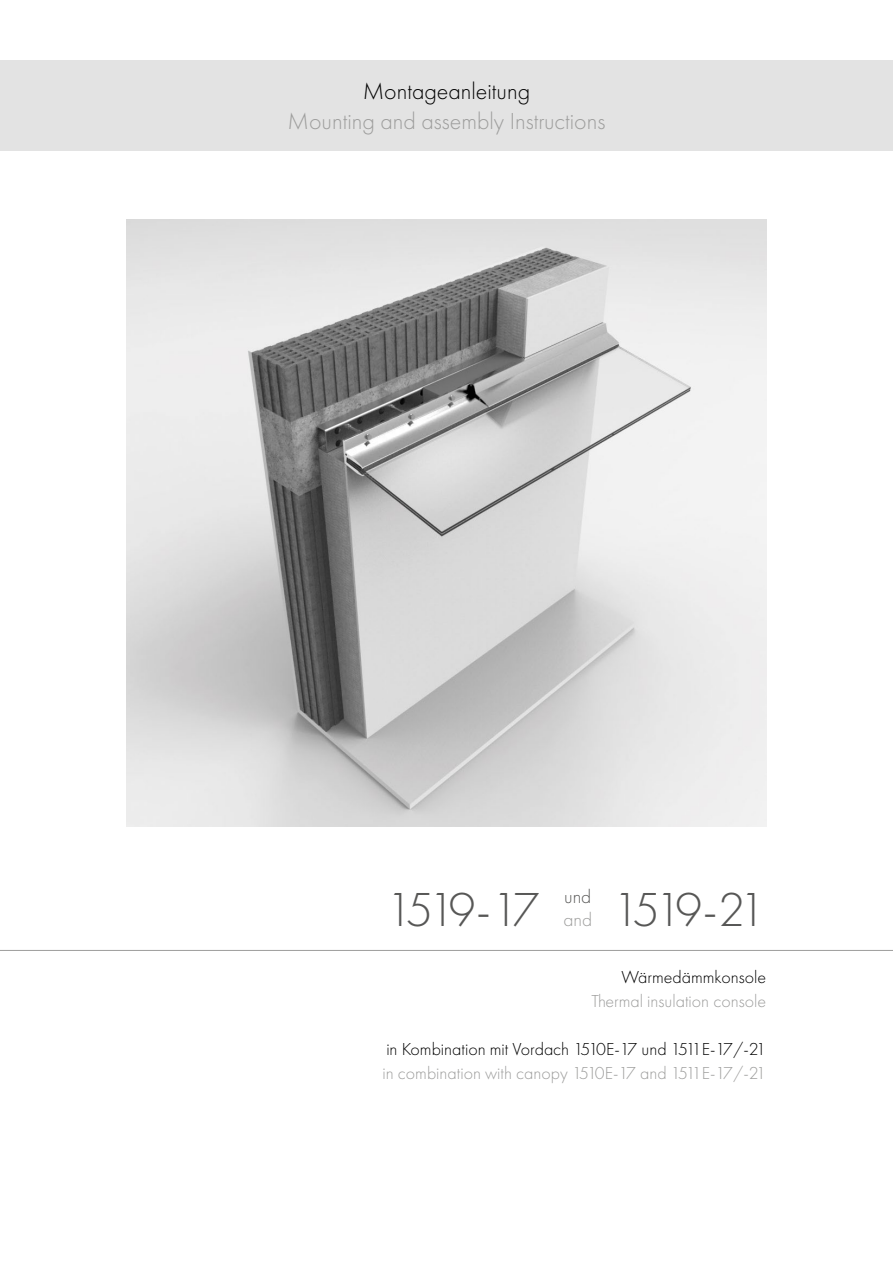
<style>
.page{position:relative;width:893px;height:1263px;background:#fff}
.page>*{position:absolute;margin:0;border:0;box-sizing:border-box;transform-origin:0 0}
.t1{font:300 49.5px "Futura PT";letter-spacing:-.135em;color:#575756}
.t2{font:300 24px "Futura PT";color:#9d9d9c}
.t3{font:300 24px "Futura PT";color:#000}
.t4{font:300 19.5px "Futura PT";color:#575756}
.t5{font:300 19.5px "Futura PT";color:#9d9d9c}
.t6{font:300 18px "Futura PT";color:#9d9d9c}
.t7{font:300 18px "Futura PT";color:#000}
</style>
<div class="page">
<hr style="left:0;top:950px;width:893px;height:1px;background:#9d9d9c">
<img style="left:127px;top:219px;width:639px;height:607px">
<div style="left:0;top:60px;width:893px;height:90px;background:#e3e3e3"></div>
<h2 class="t3" style="left:363px;top:77px;width:169px">Montageanleitung</h2>
<h2 class="t2" style="left:288px;top:107px;width:319px">Mounting and assembly Instructions</h2>
<p class="t4" style="left:564px;top:886px;width:29px">und</p>
<p class="t5" style="left:563px;top:908px;width:30px">and</p>
<h1 class="t1" style="left:386px;top:881px;width:155px">1519-17</h1>
<h1 class="t1" style="left:613px;top:881px;width:155px">1519-21</h1>
<p class="t7" style="left:621px;top:966px;width:146px">Wärmedämmkonsole</p>
<p class="t6" style="left:592px;top:990px;width:176px">Thermal insulation console</p>
<p class="t7" style="left:386px;top:1038px;width:381px">in Kombination mit Vordach 1510E-17 und 1511E-17/-21</p>
<p class="t6" style="left:382px;top:1062px;width:385px">in combination with canopy 1510E-17 and 1511E-17/-21</p>
</div>
